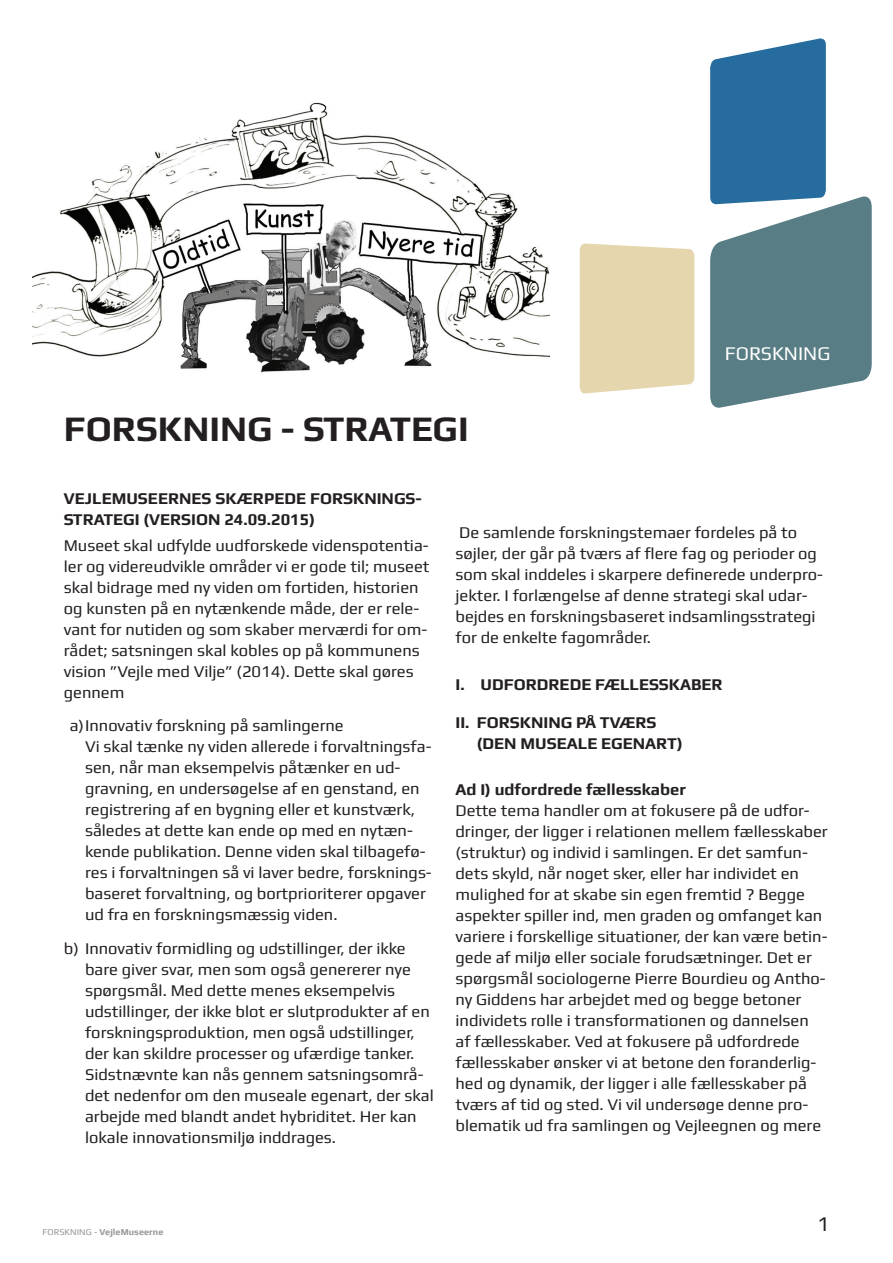
<style>
.page{position:relative;width:893px;height:1263px;background:#fff}
.page>*{position:absolute;margin:0;border:0;box-sizing:border-box;transform-origin:0 0}
.Mellemrubrik{font:700 36px "Play";color:#231f20}
.t1{font:21px "Play";color:#231f20}
.Underrubrik{font:19.5px "Play";color:#fff}
.brødtekst{font:16.5px/21px "Play";color:#231f20}
.Mellemrubrik-2{font:700 16.5px/21px "Play";color:#231f20}
.t2{font:700 9px "Play";letter-spacing:.01em;color:#939598}
.s1{font-weight:700}
.s2{font-weight:400}
</style>
<div class="page">
<div style="left:580px;top:243px;width:114px;height:151px;background:#e5d6ad"></div>
<svg style="left:710px;top:38px;width:162px;height:370px"></svg>
<img style="left:32px;top:102px;width:518px;height:271px">
<p class="Mellemrubrik" style="left:64px;top:408px;width:406px">FORSKNING - STRATEGI</p>
<p class="Underrubrik" style="left:725px;top:342px;width:107px">FORSKNING</p>
<p class="Mellemrubrik-2" style="left:64px;top:488px;width:360px">VEJLEMUSEERNES SKÆRPEDE FORSKNINGS-<br>STRATEGI (VERSION 24.09.2015)</p>
<p class="brødtekst" style="left:64px;top:534px;width:367px">Museet skal udfylde uudforskede videnspotentia&shy;ler og videreudvikle områder vi er gode til; museet skal bidrage med ny viden om fortiden, historien og kunsten på en nytænkende måde, der er rele&shy;vant for nutiden og som skaber merværdi for om&shy;rådet; satsningen skal kobles op på kommunens vision ”Vejle med Vilje” (2014). Dette skal gøres gennem</p>
<p class="brødtekst" style="left:85px;top:715px;width:348px;text-indent:-15px">a)Innovativ forskning på samlingerne<br>Vi skal tænke ny viden allerede i forvaltningsfa&shy;sen, når man eksempelvis påtænker en ud&shy;gravning, en undersøgelse af en genstand, en registrering af en bygning eller et kunstværk, således at dette kan ende op med en nytæn&shy;kende publikation. Denne viden skal tilbagefø&shy;res i forvaltningen så vi laver bedre, forsknings&shy;baseret forvaltning, og bortprioriterer opgaver ud fra en forskningsmæssig viden.</p>
<p class="brødtekst" style="left:85px;top:938px;width:350px;text-indent:-21px">b) Innovativ formidling og udstillinger, der ikke bare giver svar, men som også genererer nye spørgsmål. Med dette menes eksempelvis udstillinger, der ikke blot er slutprodukter af en forskningsproduktion, men også udstillinger, der kan skildre processer og ufærdige tanker.<br>Sidstnævnte kan nås gennem satsningsområ&shy;det nedenfor om den museale egenart, der skal arbejde med blandt andet hybriditet. Her kan lokale innovationsmiljø inddrages.</p>
<p class="brødtekst" style="left:455px;top:522px;width:369px">De samlende forskningstemaer fordeles på to søjler, der går på tværs af flere fag og perioder og som skal inddeles i skarpere definerede underpro&shy;jekter. I forlængelse af denne strategi skal udar&shy;bejdes en forskningsbaseret indsamlingsstrategi for de enkelte fagområder.</p>
<p class="Mellemrubrik-2" style="left:455px;top:673px;width:269px">I. UDFORDREDE FÆLLESSKABER</p>
<p class="Mellemrubrik-2" style="left:477px;top:711px;width:207px;text-indent:-21px">II. FORSKNING PÅ TVÆRS (DEN MUSEALE EGENART)</p>
<p class="brødtekst" style="left:455px;top:779px;width:374px"><span class="s1">Ad I) udfordrede fællesskaber<br></span>Dette tema handler om at fokusere på de udfor&shy;dringer, der ligger i relationen mellem fællesskaber (struktur) og individ i samlingen. Er det samfun&shy;dets skyld, når noget sker, eller har individet en mulighed for at skabe sin egen fremtid ? Begge aspekter spiller ind, men graden og omfanget kan variere i forskellige situationer, der kan være betin&shy;gede af miljø eller sociale forudsætninger. Det er spørgsmål sociologerne Pierre Bourdieu og Antho&shy;ny Giddens har arbejdet med og begge betoner individets rolle i transformationen og dannelsen af fællesskaber. Ved at fokusere på udfordrede fællesskaber ønsker vi at betone den foranderlig&shy;hed og dynamik, der ligger i alle fællesskaber på tværs af tid og sted. Vi vil undersøge denne pro&shy;blematik ud fra samlingen og Vejleegnen og mere</p>
<p class="t2" style="left:43px;top:1226px;width:122px"><span class="s2">FORSKNING -</span> VejleMuseerne</p>
<p class="t1" style="left:817px;top:1211px;width:14px">1</p>
</div>
